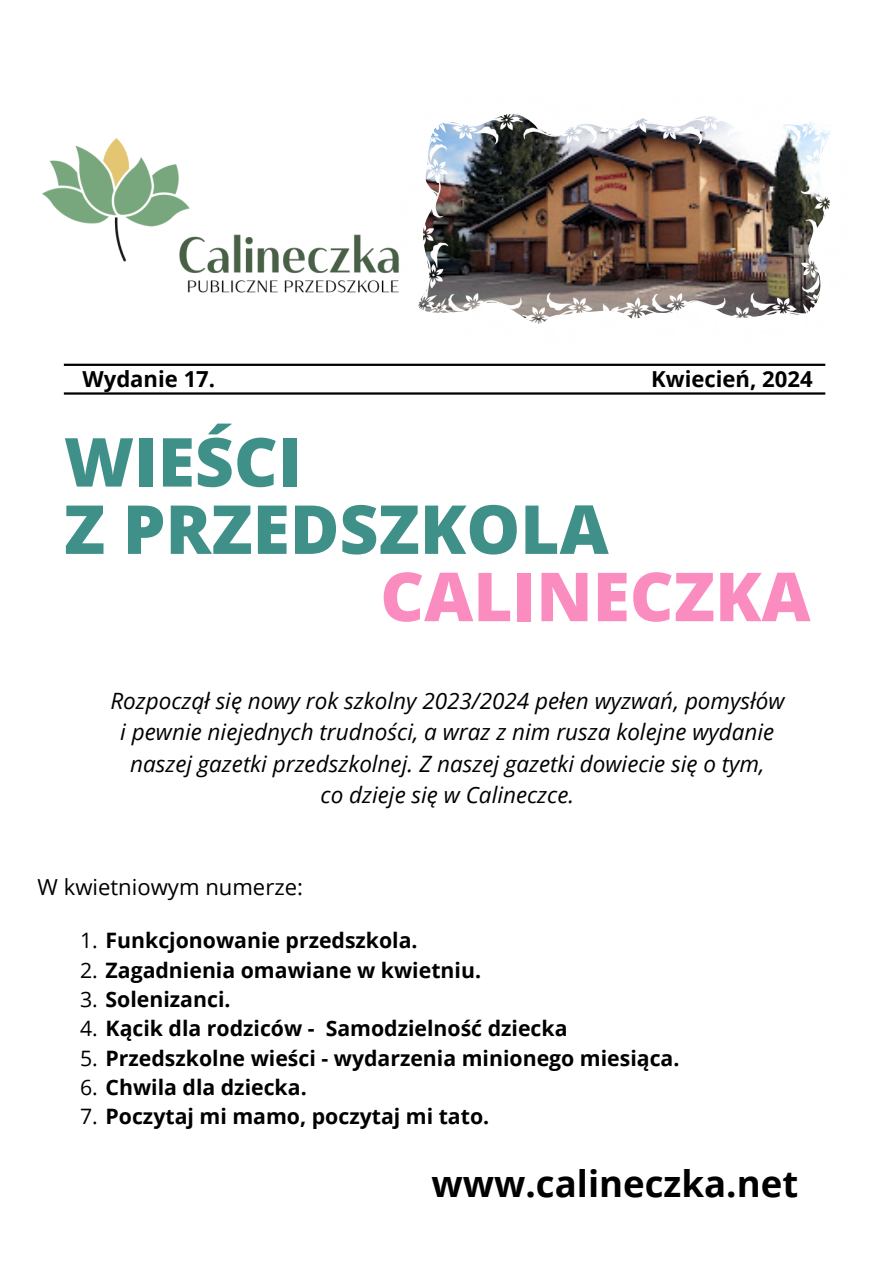
<style>
.page{position:relative;width:894px;height:1264px;background:#fff}
.page>*{position:absolute;margin:0;border:0;box-sizing:border-box;transform-origin:0 0}
.t1{font:800 67.65px "Open Sans";color:#3f9088}
.t2{font:800 67.65px "Open Sans";color:#fb8cc0}
.t3{font:700 36.6px "Open Sans";color:#000}
.t4{font:italic 22.5px/31.5px "Open Sans";color:#000;text-align:center}
.t5{font:700 22.05px "Open Sans";color:#000}
.t6{font:22.05px "Open Sans";color:#000}
.t7{font:700 21.3px "Open Sans";color:#000}
.s1{font-weight:400}
</style>
<div class="page">
<hr style="left:64px;top:392px;width:761px;height:2px;background:#000">
<hr style="left:64px;top:364px;width:761px;height:2px;background:#000">
<img style="left:472px;top:113px;width:359px;height:211px">
<img style="left:42px;top:122px;width:430px;height:191px">
<p class="t5" style="left:82px;top:363px;width:134px">Wydanie 17.</p>
<p class="t5" style="left:651px;top:363px;width:163px">Kwiecień, 2024</p>
<h3 class="t1" style="left:64px;top:414px;width:239px">WIEŚCI</h3>
<h3 class="t1" style="left:64px;top:481px;width:546px">Z PRZEDSZKOLA</h3>
<h3 class="t2" style="left:380px;top:549px;width:432px">CALINECZKA</h3>
<p class="t4" style="left:110px;top:684px;width:675px">Rozpoczął się nowy rok szkolny 2023/2024 pełen wyzwań, pomysłów</p>
<p class="t4" style="left:120px;top:715px;width:655px">i pewnie niejednych trudności, a wraz z nim rusza kolejne wydanie naszej gazetki przedszkolnej. Z naszej gazetki dowiecie się o tym,</p>
<p class="t4" style="left:320px;top:778px;width:255px">co dzieje się w Calineczce.</p>
<h1 class="t6" style="left:38px;top:871px;width:267px">W kwietniowym numerze:</h1>
<p class="t7" style="left:80px;top:925px;width:339px"><span class="s1">1.</span> Funkcjonowanie przedszkola.</p>
<p class="t7" style="left:80px;top:954px;width:402px"><span class="s1">2.</span> Zagadnienia omawiane w kwietniu.</p>
<p class="t7" style="left:80px;top:984px;width:152px"><span class="s1">3.</span> Solenizanci.</p>
<p class="t7" style="left:80px;top:1013px;width:489px"><span class="s1">4.</span> Kącik dla rodziców - Samodzielność dziecka</p>
<p class="t7" style="left:80px;top:1042px;width:600px"><span class="s1">5.</span> Przedszkolne wieści - wydarzenia minionego miesiąca.</p>
<p class="t7" style="left:80px;top:1071px;width:228px"><span class="s1">6.</span> Chwila dla dziecka.</p>
<p class="t7" style="left:80px;top:1101px;width:410px"><span class="s1">7.</span> Poczytaj mi mamo, poczytaj mi tato.</p>
<p class="t3" style="left:431px;top:1157px;width:368px">www.calineczka.net</p>
</div>
